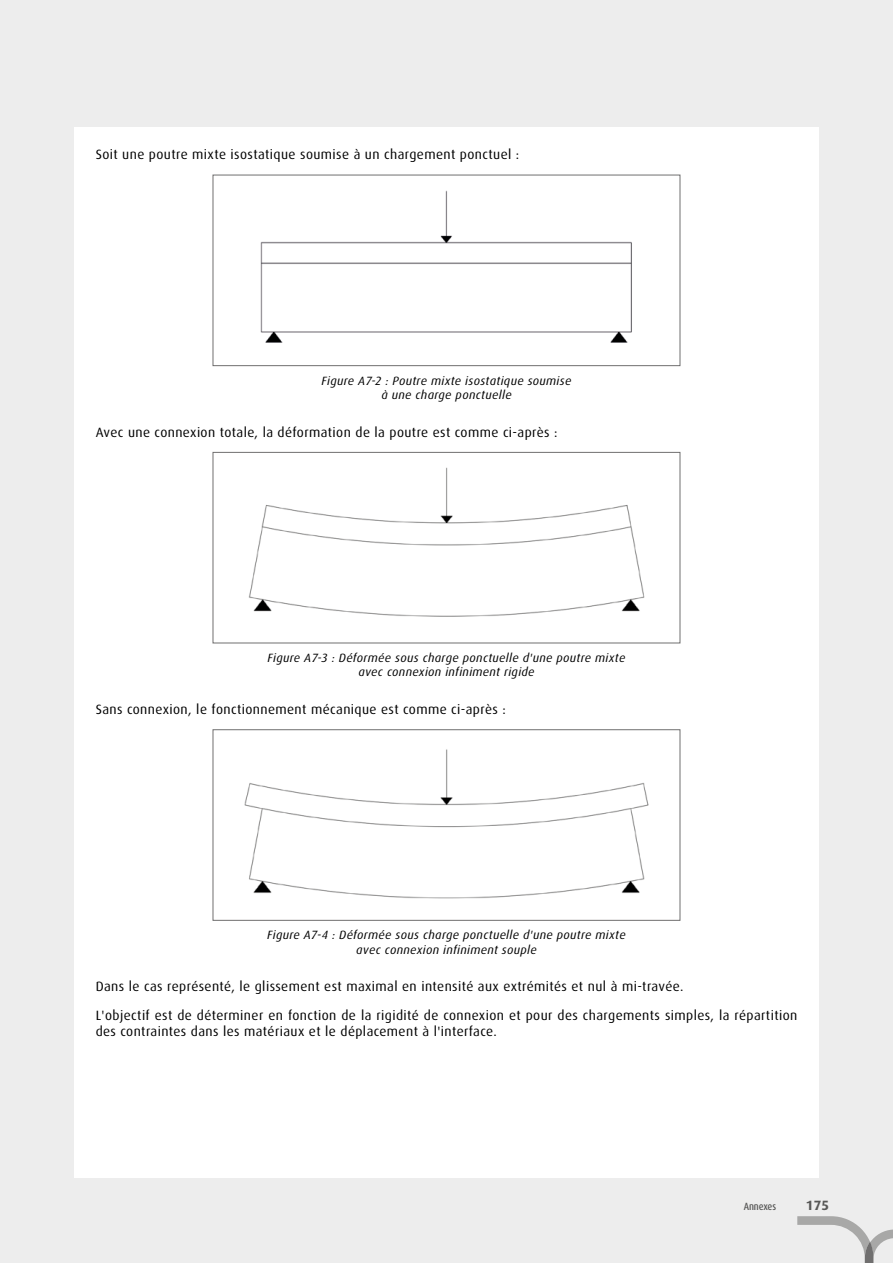
<style>
.page{position:relative;width:893px;height:1263px;background:#ededed}
.page>*{position:absolute;margin:0;border:0;box-sizing:border-box;transform-origin:0 0}
.t1{font:13.5px/29px "Dax OT";letter-spacing:.03em;color:#000}
.t2{font:700 13.5px "Dax OT";color:#575756}
.t3{font:italic 12px/14.4px "Dax OT";letter-spacing:.03em;color:#000;text-align:center}
.t4{font:500 condensed 10.5px "Dax OT";letter-spacing:-.01em;color:#575756}
</style>
<div class="page">
<div style="left:74px;top:128px;width:745px;height:1050px;background:#fff"></div>
<svg style="left:797px;top:1216px;width:96px;height:47px"></svg>
<img style="left:260px;top:190px;width:372px;height:153px">
<div style="left:213px;top:175px;width:467px;height:191px;border:1px solid #706f6f"></div>
<img style="left:248px;top:467px;width:397px;height:150px">
<div style="left:213px;top:452px;width:467px;height:191px;border:1px solid #706f6f"></div>
<img style="left:244px;top:749px;width:405px;height:150px">
<div style="left:213px;top:729px;width:467px;height:192px;border:1px solid #706f6f"></div>
<p class="t1" style="left:96px;top:140px;width:425px">Soit une poutre mixte isostatique soumise à un chargement ponctuel :</p>
<p class="t3" style="left:322px;top:373px;width:251px">Figure A7-2 : Poutre mixte isostatique soumise à une charge ponctuelle</p>
<p class="t1" style="left:96px;top:417px;width:463px">Avec une connexion totale, la déformation de la poutre est comme ci-après :</p>
<p class="t3" style="left:268px;top:651px;width:359px">Figure A7-3 : Déformée sous charge ponctuelle d'une poutre mixte avec connexion infiniment rigide</p>
<p class="t1" style="left:96px;top:695px;width:412px">Sans connexion, le fonctionnement mécanique est comme ci-après :</p>
<p class="t3" style="left:267px;top:928px;width:360px">Figure A7-4 : Déformée sous charge ponctuelle d'une poutre mixte avec connexion infiniment souple</p>
<p class="t1" style="left:96px;top:972px;width:703px">Dans le cas représenté, le glissement est maximal en intensité aux extrémités et nul à mi-travée.<br>L'objectif est de déterminer en fonction de la rigidité de connexion et pour des chargements simples, la répartition</p>
<p class="t1" style="left:96px;top:1017px;width:403px">des contraintes dans les matériaux et le déplacement à l'interface.</p>
<p class="t4" style="left:744px;top:1199px;width:34px">Annexes</p>
<p class="t2" style="left:806px;top:1197px;width:25px">175</p>
</div>
